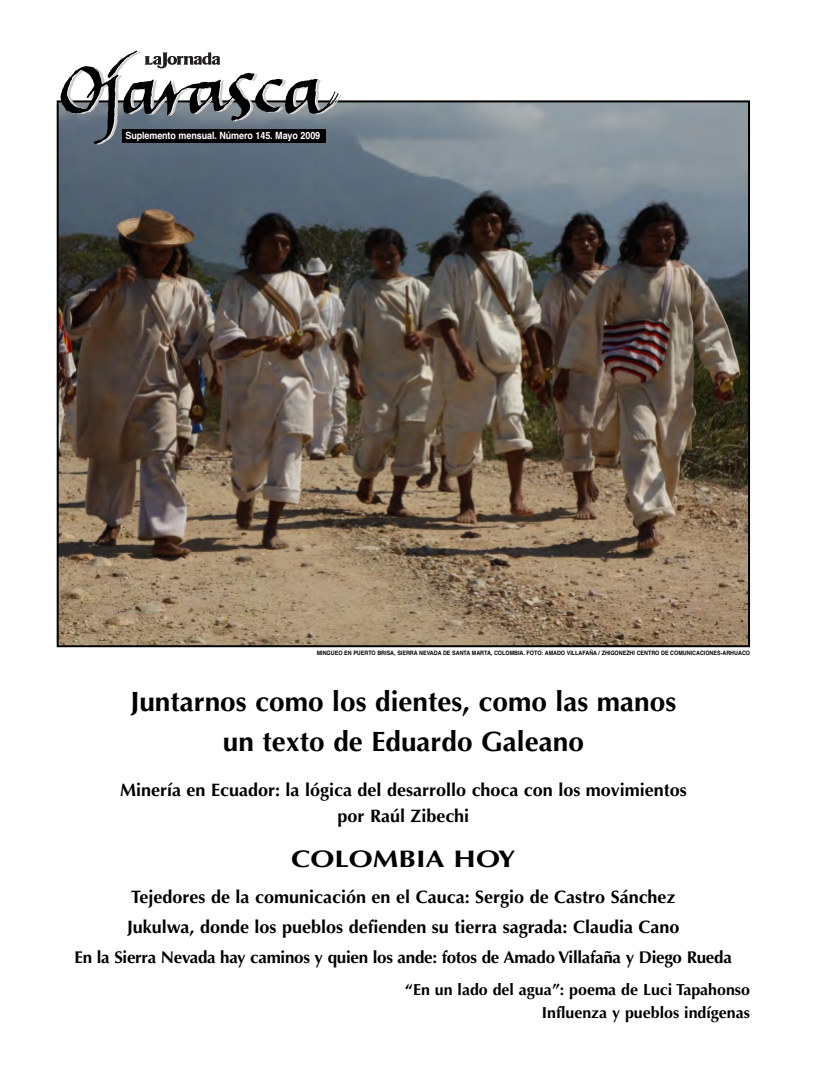
<style>
.page{position:relative;width:822px;height:1089px;background:#fff}
.page>*{position:absolute;margin:0;border:0;box-sizing:border-box;transform-origin:0 0}
.t1{font:700 28px/40px "Optima";color:#000;text-align:center}
.t2{font:700 24px "Optima";color:#000;scale:1.2 1}
.t3{font:700 18px/25.7px "Optima";color:#000;text-align:center}
.t4{font:700 17px "Optima";letter-spacing:-.015em;color:#000}
.t5{font:700 16px/23px "Optima";color:#000;text-align:right}
.t6{font:700 10px "Helvetica";letter-spacing:-.01em;color:#fff;scale:.9 1}
.t7{font:700 6px "Helvetica";color:#000;scale:.9 1}
</style>
<div class="page">
<img style="left:60px;top:103px;width:687px;height:541px">
<img style="left:346px;top:100px;width:3px;height:49px">
<img style="left:57px;top:151px;width:287px;height:3px">
<img style="left:57px;top:50px;width:289px;height:101px">
<svg style="left:145px;top:52px;width:75px;height:16px"></svg>
<div style="left:122px;top:129px;width:203px;height:13px;background:#000"></div>
<p class="t6" style="left:125px;top:130px;width:218px">Suplemento mensual. Número 145. Mayo 2009</p>
<p class="t7" style="left:317px;top:649px;width:483px">MINGUEO EN PUERTO BRISA, SIERRA NEVADA DE SANTA MARTA, COLOMBIA. FOTO: AMADO VILLAFAÑA / ZHIGONEZHI CENTRO DE COMUNICACIONES-ARHUACO</p>
<h1 class="t1" style="left:131px;top:682px;width:547px">Juntarnos como los dientes, como las manos un texto de Eduardo Galeano</h1>
<p class="t3" style="left:120px;top:777px;width:568px">Minería en Ecuador: la lógica del desarrollo choca con los movimientos por Raúl Zibechi</p>
<h2 class="t2" style="left:291px;top:845px;width:188px">COLOMBIA HOY</h2>
<p class="t3" style="left:127px;top:882px;width:554px;line-height:30px;text-align:left">Tejedores de la comunicación en el Cauca: Sergio de Castro Sánchez<br>Jukulwa, donde los pueblos defienden su tierra sagrada: Claudia Cano</p>
<p class="t4" style="left:75px;top:947px;width:659px">En la Sierra Nevada hay caminos y quien los ande: fotos de Amado Villafaña y Diego Rueda</p>
<p class="t5" style="left:405px;top:978px;width:346px">“En un lado del agua”: poema de Luci Tapahonso<br>Influenza y pueblos indígenas</p>
</div>
